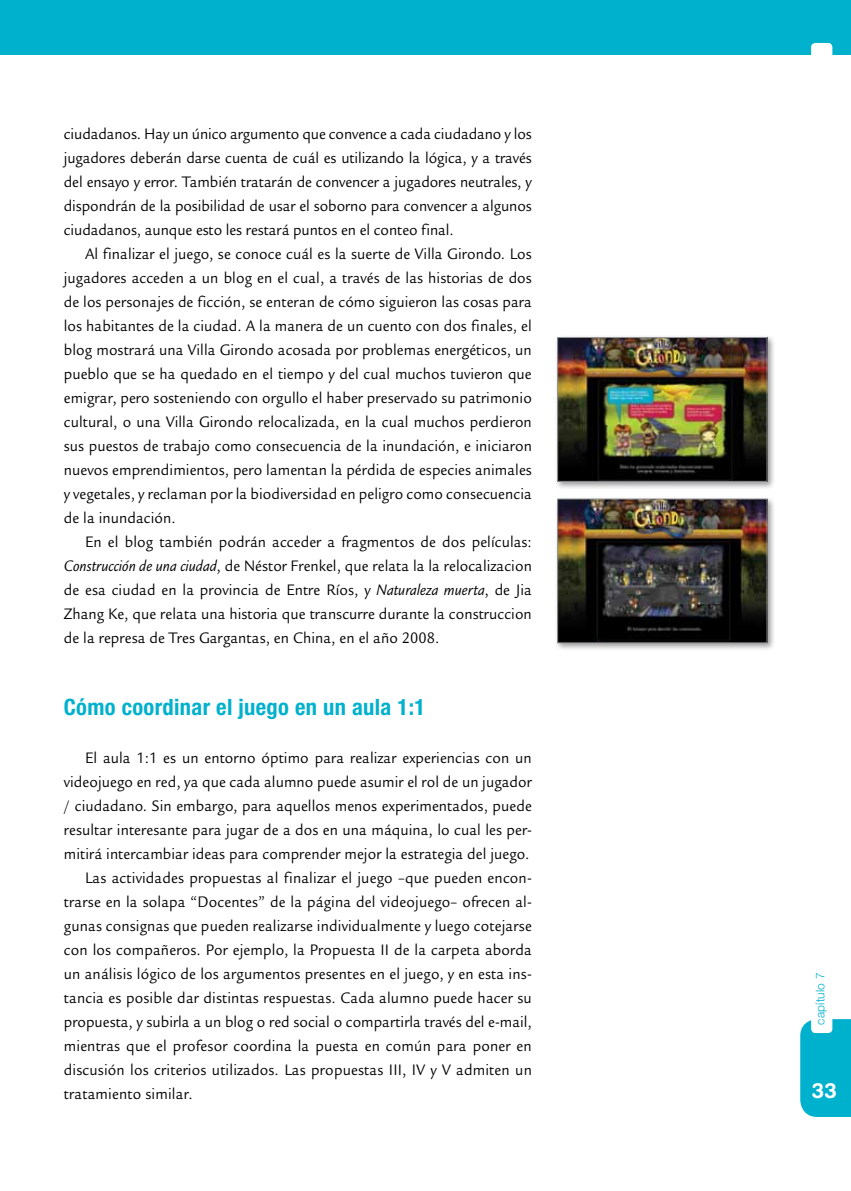
<style>
.page{position:relative;width:851px;height:1191px;background:#fff}
.page>*{position:absolute;margin:0;border:0;box-sizing:border-box;transform-origin:0 0}
.t1{font:700 condensed 22.5px "Helvetica Neue LT Std";letter-spacing:.015em;color:#00b1cd}
.t2{font:700 21px "Helvetica Rounded LT Std";color:#fff}
.t3{font:16.5px/24px "Legacy Sans Std";letter-spacing:.01em;color:#000;text-align:justify;scale:.93 1}
.t4{font:300 12px "Helvetica Neue LT Std";letter-spacing:.015em;color:#00b1cd}
.s1{font-style:italic}
</style>
<div class="page">
<div style="left:800px;top:1019px;width:50px;height:98px;background:#00b1cd"></div>
<div style="left:811px;top:1011px;width:21px;height:22px;background:#fff;border-radius:4px"></div>
<div style="left:0;top:0;width:850px;height:54px;background:#00b1cd"></div>
<div style="left:811px;top:43px;width:21px;height:21px;background:#fff;border-radius:4px"></div>
<div style="left:554px;top:334px;width:221px;height:156px;background:#000;opacity:.4"></div>
<img style="left:559px;top:339px;width:206px;height:140px">
<div style="left:557px;top:337px;width:210px;height:144px;border:1px solid #939598"></div>
<div style="left:554px;top:496px;width:221px;height:155px;background:#000;opacity:.4"></div>
<img style="left:559px;top:501px;width:206px;height:140px">
<div style="left:557px;top:499px;width:210px;height:144px;border:1px solid #939598"></div>
<p class="t3" style="left:64px;top:122px;width:504px">ciudadanos. Hay un único argumento que convence a cada ciudadano y los jugadores deberán darse cuenta de cuál es utilizando la lógica, y a través del ensayo y error. También tratarán de convencer a jugadores neutrales, y dispondrán de la posibilidad de usar el soborno para convencer a algunos ciudadanos, aunque esto les restará puntos en el conteo final.</p>
<p class="t3" style="left:64px;top:242px;width:504px;text-indent:21px">Al finalizar el juego, se conoce cuál es la suerte de Villa Girondo. Los jugadores acceden a un blog en el cual, a través de las historias de dos de los personajes de ficción, se enteran de cómo siguieron las cosas para los habitantes de la ciudad. A la manera de un cuento con dos finales, el blog mostrará una Villa Girondo acosada por problemas energéticos, un pueblo que se ha quedado en el tiempo y del cual muchos tuvieron que emigrar, pero sosteniendo con orgullo el haber preservado su patrimonio cultural, o una Villa Girondo relocalizada, en la cual muchos perdieron sus puestos de trabajo como consecuencia de la inundación, e iniciaron nuevos emprendimientos, pero lamentan la pérdida de especies animales y vegetales, y reclaman por la biodiversidad en peligro como consecuencia de la inundación.</p>
<p class="t3" style="left:64px;top:530px;width:505px;text-indent:21px">En el blog también podrán acceder a fragmentos de dos películas:<br><span class="s1">Construcción de una ciudad</span>, de Néstor Frenkel, que relata la la relocalizacion de esa ciudad en la provincia de Entre Ríos, y <span class="s1">Naturaleza muerta</span>, de Jia Zhang Ke, que relata una historia que transcurre durante la construccion de la represa de Tres Gargantas, en China, en el año 2008.</p>
<h1 class="t1" style="left:64px;top:693px;width:363px">Cómo coordinar el juego en un aula 1:1</h1>
<p class="t3" style="left:85px;top:746px;width:482px">El aula 1:1 es un entorno óptimo para realizar experiencias con un</p>
<p class="t3" style="left:64px;top:770px;width:504px">videojuego en red, ya que cada alumno puede asumir el rol de un jugador</p>
<p class="t3" style="left:64px;top:794px;width:504px">/ ciudadano. Sin embargo, para aquellos menos experimentados, puede</p>
<p class="t3" style="left:64px;top:818px;width:504px">resultar interesante para jugar de a dos en una máquina, lo cual les per-</p>
<p class="t3" style="left:64px;top:842px;width:502px">mitirá intercambiar ideas para comprender mejor la estrategia del juego.</p>
<p class="t3" style="left:85px;top:866px;width:482px">Las actividades propuestas al finalizar el juego –que pueden encon-</p>
<p class="t3" style="left:64px;top:890px;width:504px">trarse en la solapa “Docentes” de la página del videojuego– ofrecen al-</p>
<p class="t3" style="left:64px;top:914px;width:504px">gunas consignas que pueden realizarse individualmente y luego cotejarse</p>
<p class="t3" style="left:64px;top:938px;width:504px">con los compañeros. Por ejemplo, la Propuesta II de la carpeta aborda</p>
<p class="t3" style="left:64px;top:962px;width:504px">un análisis lógico de los argumentos presentes en el juego, y en esta ins-</p>
<p class="t3" style="left:64px;top:986px;width:504px">tancia es posible dar distintas respuestas. Cada alumno puede hacer su</p>
<p class="t3" style="left:64px;top:1010px;width:504px">propuesta, y subirla a un blog o red social o compartirla través del e-mail,</p>
<p class="t3" style="left:64px;top:1034px;width:504px">mientras que el profesor coordina la puesta en común para poner en</p>
<p class="t3" style="left:64px;top:1058px;width:505px">discusión los criterios utilizados. Las propuestas III, IV y V admiten un</p>
<p class="t3" style="left:64px;top:1082px;width:140px">tratamiento similar.</p>
<p class="t4" style="left:812px;top:1024px;width:54px;rotate:-90deg">capítulo 7</p>
<p class="t2" style="left:811px;top:1078px;width:27px">33</p>
</div>
